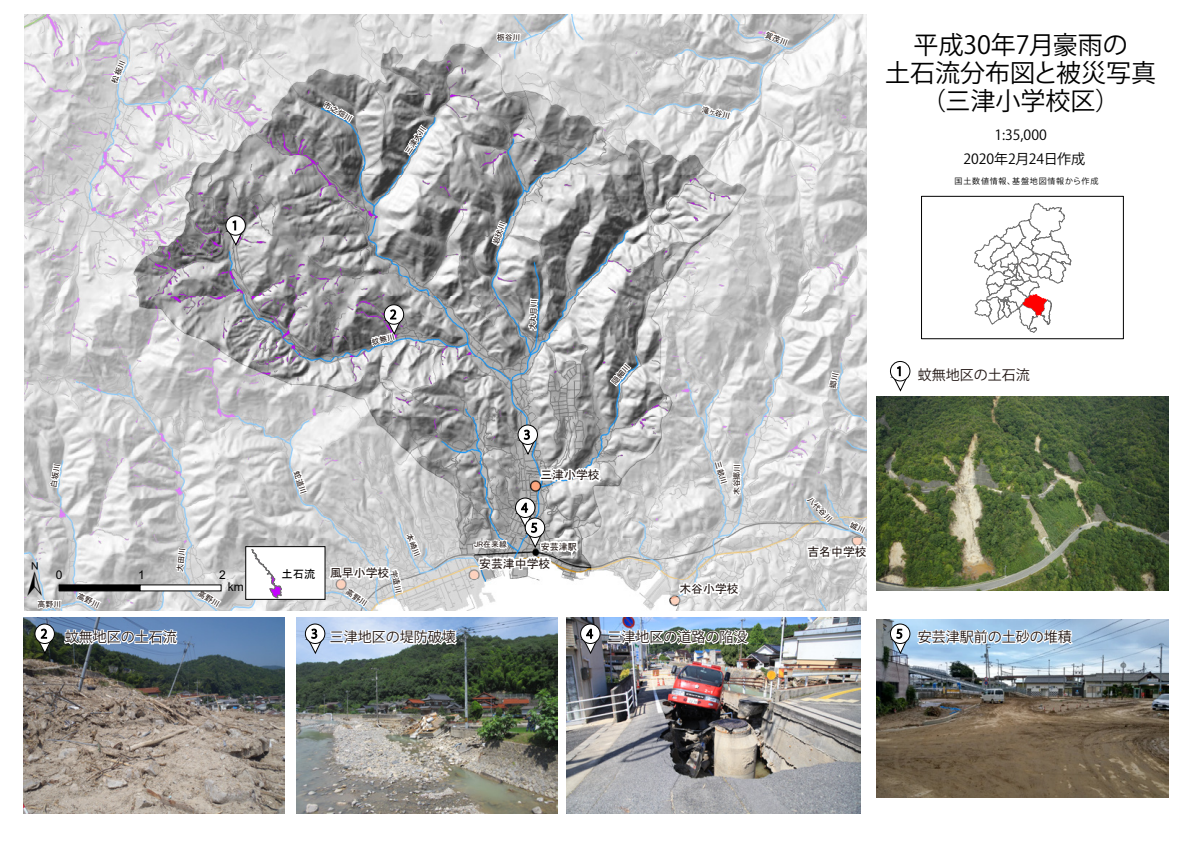
<style>
.page{position:relative;width:1191px;height:842px;background:#fff}
.page>*{position:absolute;margin:0;border:0;box-sizing:border-box;transform-origin:0 0}
.t1{font:48px "ESRI North";color:#000}
.t2{font:25px/27.9px "Koz Go Pr 6 N";color:#000;text-align:center}
.t3{font:14px "Koz Go Pr 6 N";color:#231815}
.t4{font:14px/23.6px "Koz Go Pr 6 N";color:#000;text-align:center}
.t5{font:12px "Arial";color:#000}
.t6{font:11.9px "MS UI Gothic";color:#000}
.t7{font:11.3px "MS UI Gothic";color:#000}
.t8{font:9px "MS UI Gothic";color:#000}
.t9{font:8px "Koz Go Pr 6 N";letter-spacing:.1em;color:#000}
.t10{font:7.9px "MS UI Gothic";color:#231815}
.t11{font:7.9px "MS UI Gothic";color:#000}
</style>
<div class="page">
<img style="left:567px;top:618px;width:293px;height:196px">
<img style="left:297px;top:618px;width:261px;height:196px">
<img style="left:23px;top:618px;width:261px;height:196px">
<img style="left:24px;top:15px;width:843px;height:595px">
<img style="left:876px;top:620px;width:292px;height:177px">
<svg style="left:402px;top:123px;width:27px;height:34px"></svg>
<svg style="left:320px;top:98px;width:35px;height:27px"></svg>
<svg style="left:525px;top:297px;width:173px;height:37px;background:#b3b5b6"></svg>
<svg style="left:36px;top:598px;width:26px;height:12px"></svg>
<svg style="left:676px;top:573px;width:66px;height:25px"></svg>
<div style="left:540px;top:469px;width:12px;height:4px;border:3px solid #fff"></div>
<div style="left:540px;top:477px;width:13px;height:4px;border:3px solid #fff"></div>
<svg style="left:549px;top:459px;width:54px;height:25px"></svg>
<div style="left:890px;top:361px;width:20px;height:20px;border:1px solid #000;border-radius:50%"></div>
<svg style="left:35px;top:624px;width:19px;height:19px"></svg>
<div style="left:34px;top:623px;width:21px;height:21px;border:1px solid #000;border-radius:50%"></div>
<svg style="left:305px;top:624px;width:20px;height:19px"></svg>
<div style="left:305px;top:623px;width:20px;height:21px;border:1px solid #000;border-radius:50%"></div>
<svg style="left:302px;top:628px;width:22px;height:27px"></svg>
<div style="left:580px;top:623px;width:20px;height:21px;border:1px solid #000;border-radius:50%"></div>
<div style="left:515px;top:497px;width:20px;height:21px;border:1px solid #000;border-radius:50%"></div>
<svg style="left:330px;top:618px;width:129px;height:29px"></svg>
<svg style="left:31px;top:628px;width:148px;height:27px"></svg>
<img style="left:608px;top:619px;width:144px;height:27px">
<svg style="left:890px;top:365px;width:21px;height:27px"></svg>
<svg style="left:974px;top:203px;width:97px;height:130px"></svg>
<div style="left:921px;top:196px;width:202px;height:143px;border:1px solid #000"></div>
<div style="left:890px;top:623px;width:20px;height:21px;border:1px solid #000;border-radius:50%"></div>
<svg style="left:887px;top:625px;width:187px;height:59px"></svg>
<div style="left:59px;top:584px;width:82px;height:7px;background:#000;border:1px solid #000"></div>
<svg style="left:140px;top:584px;width:82px;height:7px"></svg>
<img style="left:876px;top:396px;width:292px;height:195px">
<svg style="left:226px;top:216px;width:19px;height:19px"></svg>
<div style="left:225px;top:215px;width:21px;height:21px;border:1px solid #000;border-radius:50%"></div>
<svg style="left:222px;top:220px;width:23px;height:27px"></svg>
<svg style="left:472px;top:500px;width:127px;height:155px"></svg>
<svg style="left:384px;top:305px;width:20px;height:19px"></svg>
<div style="left:384px;top:304px;width:20px;height:21px;border:1px solid #000;border-radius:50%"></div>
<svg style="left:518px;top:425px;width:19px;height:19px"></svg>
<div style="left:517px;top:424px;width:21px;height:21px;border:1px solid #000;border-radius:50%"></div>
<svg style="left:514px;top:429px;width:23px;height:27px"></svg>
<div style="left:245px;top:546px;width:80px;height:54px;background:#fff;border:1px solid #000"></div>
<svg style="left:251px;top:549px;width:31px;height:49px"></svg>
<svg style="left:290px;top:467px;width:19px;height:29px"></svg>
<svg style="left:368px;top:309px;width:35px;height:39px"></svg>
<svg style="left:172px;top:547px;width:16px;height:28px"></svg>
<svg style="left:104px;top:58px;width:25px;height:29px"></svg>
<svg style="left:606px;top:361px;width:38px;height:44px"></svg>
<svg style="left:712px;top:458px;width:31px;height:40px"></svg>
<svg style="left:48px;top:462px;width:21px;height:27px"></svg>
<svg style="left:785px;top:492px;width:82px;height:69px"></svg>
<svg style="left:698px;top:28px;width:92px;height:94px"></svg>
<svg style="left:825px;top:370px;width:16px;height:22px"></svg>
<svg style="left:489px;top:26px;width:32px;height:223px;background:#a3a5a8"></svg>
<svg style="left:326px;top:528px;width:97px;height:81px"></svg>
<svg style="left:194px;top:586px;width:28px;height:24px"></svg>
<svg style="left:74px;top:589px;width:28px;height:21px"></svg>
<p class="t10" style="left:326px;top:101px;width:33px;rotate:29deg">市之畑川</p>
<p class="t10" style="left:703px;top:105px;width:30px;rotate:14deg">滝ヶ谷川</p>
<p class="t10" style="left:403px;top:151px;width:33px;rotate:-56deg">三津大川</p>
<p class="t10" style="left:528px;top:330px;width:33px;rotate:-87deg">大丸目川</p>
<p class="t6" style="left:540px;top:469px;width:61px">三津小学校</p>
<p class="t10" style="left:732px;top:495px;width:33px;rotate:-89deg">木谷郷川</p>
<p class="t11" style="left:474px;top:540px;width:35px">JR在来線</p>
<p class="t8" style="left:541px;top:542px;width:38px">安芸津駅</p>
<h1 class="t1" style="left:27px;top:551px;width:16px">±</h1>
<p class="t5" style="left:138px;top:567px;width:8px">1</p>
<p class="t5" style="left:219px;top:567px;width:8px">2</p>
<p class="t5" style="left:56px;top:567px;width:8px">0</p>
<p class="t5" style="left:228px;top:578px;width:17px">km</p>
<p class="t7" style="left:281px;top:568px;width:35px">土石流</p>
<p class="t6" style="left:330px;top:567px;width:61px">風早小学校</p>
<p class="t6" style="left:479px;top:557px;width:73px">安芸津中学校</p>
<p class="t6" style="left:679px;top:583px;width:61px">木谷小学校</p>
<p class="t10" style="left:38px;top:600px;width:25px">高野川</p>
<p class="t3" style="left:65px;top:629px;width:113px">蚊無地区の土石流</p>
<p class="t3" style="left:330px;top:629px;width:127px">三津地区の堤防破壊</p>
<p class="t3" style="left:607px;top:629px;width:141px">三津地区の道路の陥没</p>
<h2 class="t2" style="left:885px;top:31px;width:272px">平成30年7月豪雨の<br>土石流分布図と被災写真（三津小学校区）</h2>
<p class="t4" style="left:963px;top:124px;width:123px">1:35,000<br>2020年2月24日作成</p>
<p class="t9" style="left:954px;top:176px;width:145px">国土数値情報、基盤地図情報から作成</p>
<p class="t3" style="left:917px;top:367px;width:113px">蚊無地区の土石流</p>
<p class="t10" style="left:811px;top:495px;width:33px;rotate:46deg">八代谷川</p>
<p class="t6" style="left:807px;top:546px;width:61px">吉名中学校</p>
<p class="t3" style="left:896px;top:629px;width:177px"><sup>5</sup> 安芸津駅前の土砂の堆積</p>
</div>
